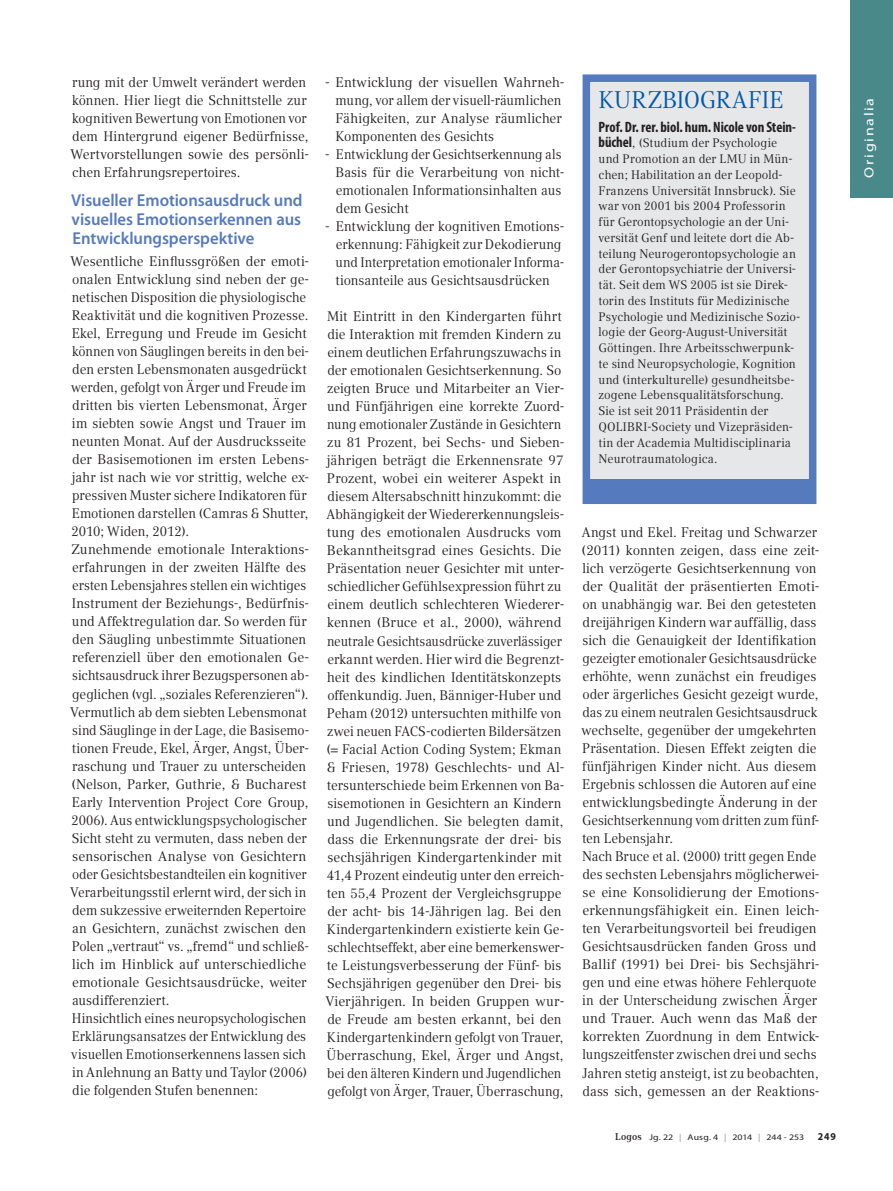
<style>
.page{position:relative;width:893px;height:1191px;background:#fff}
.page>*{position:absolute;margin:0;border:0;box-sizing:border-box;transform-origin:0 0}
.t1{font:24px "Compatil Text LT Pro";letter-spacing:.01em;color:#015aaa;scale:.96 1}
.t2{font:600 17.25px/18.8px "Myriad Pro";letter-spacing:-.005em;color:#557bbe;text-align:justify}
.t3{font:700 condensed 15px "Myriad Pro";letter-spacing:-.005em;color:#231f20}
.t4{font:13.8px/18px "Compatil Text LT Pro";letter-spacing:-.005em;color:#231f20}
.t5{font:13.8px/18px "Compatil Text LT Pro";letter-spacing:-.005em;color:#231f20;scale:.96 1}
.t6{font:13.8px/18px "Compatil Text LT Pro";letter-spacing:-.005em;color:#231f20;scale:.94 1}
.t7{font:13.2px "Myriad Pro";letter-spacing:.105em;color:#fff;scale:1.21 1}
.t8{font:12.3px/15.8px "Compatil Text LT Pro";letter-spacing:.005em;color:#231f20}
.t9{font:700 10.5px "Myriad Pro";color:#231f20;scale:.94 1}
.t10{font:8.4px "Myriad Pro";letter-spacing:.01em;color:#231f20;scale:1.18 1}
.s1{font-family:"Myriad Pro";font-weight:700;font-stretch:condensed;font-size:15px}
.s2{font-family:"Compatil Text LT Pro";font-weight:700;font-size:9.75px}
.s3{color:#939598}
</style>
<div class="page">
<div style="left:850px;top:0;width:43px;height:198px;background:#498989"></div>
<div style="left:586px;top:78px;width:227px;height:422px;background:#e6e7e9"></div>
<div style="left:583px;top:74px;width:233px;height:430px;border:8px solid #557bbe"></div>
<div style="left:589px;top:479px;width:220px;height:19px;background:#557bbe"></div>
<p class="t5" style="left:71px;top:73px;width:250px">rung mit der Umwelt verändert werden können. Hier liegt die Schnittstelle zur kognitiven Bewertung von Emotionen vor dem Hintergrund eigener Bedürfnisse, Wertvorstellungen sowie des persönli&shy;chen Erfahrungsrepertoires.</p>
<p class="t2" style="left:71px;top:191px;width:233px">Visueller Emotionsausdruck und visuelles Emotionserkennen aus Entwicklungsperspektive</p>
<p class="t4" style="left:70px;top:252px;width:241px">Wesentliche Einflussgrößen der emoti&shy;onalen Entwicklung sind neben der ge&shy;netischen Disposition die physiologische Reaktivität und die kognitiven Prozesse.<br>Ekel, Erregung und Freude im Gesicht können von Säuglingen bereits in den bei&shy;den ersten Lebensmonaten ausgedrückt werden, gefolgt von Ärger und Freude im dritten bis vierten Lebensmonat, Ärger im siebten sowie Angst und Trauer im neunten Monat. Auf der Ausdrucksseite der Basisemotionen im ersten Lebens&shy;jahr ist nach wie vor strittig, welche ex&shy;pressiven Muster sichere Indikatoren für Emotionen darstellen (Camras &amp; Shutter, 2010; Widen, 2012).<br>Zunehmende emotionale Interaktions&shy;erfahrungen in der zweiten Hälfte des ersten Lebensjahres stellen ein wichtiges Instrument der Beziehungs-, Bedürfnis&shy;und Affektregulation dar. So werden für den Säugling unbestimmte Situationen referenziell über den emotionalen Ge&shy;sichtsausdruck ihrer Bezugspersonen ab&shy;geglichen (vgl. „soziales Referenzieren“).<br>Vermutlich ab dem siebten Lebensmonat sind Säuglinge in der Lage, die Basisemo&shy;tionen Freude, Ekel, Ärger, Angst, Über&shy;raschung und Trauer zu unterscheiden (Nelson, Parker, Guthrie, &amp; Bucharest Early Intervention Project Core Group, 2006). Aus entwicklungspsychologischer Sicht steht zu vermuten, dass neben der sensorischen Analyse von Gesichtern oder Gesichtsbestandteilen ein kognitiver Verarbeitungsstil erlernt wird, der sich in dem sukzessive erweiternden Repertoire an Gesichtern, zunächst zwischen den Polen „vertraut“ vs. „fremd“ und schließ&shy;lich im Hinblick auf unterschiedliche emotionale Gesichtsausdrücke, weiter ausdifferenziert.<br>Hinsichtlich eines neuropsychologischen Erklärungsansatzes der Entwicklung des visuellen Emotionserkennens lassen sich in Anlehnung an Batty und Taylor (2006) die folgenden Stufen benennen:</p>
<p class="t4" style="left:335px;top:73px;width:230px;text-indent:-10px">- Entwicklung der visuellen Wahrneh&shy;mung, vor allem der visuell-räumlichen Fähigkeiten, zur Analyse räumlicher Komponenten des Gesichts</p>
<p class="t6" style="left:335px;top:145px;width:245px;text-indent:-10px">- Entwicklung der Gesichtserkennung als<br>Basis für die Verarbeitung von nicht&shy;emotionalen Informationsinhalten aus dem Gesicht</p>
<p class="t5" style="left:335px;top:217px;width:240px;text-indent:-10px">- Entwicklung der kognitiven Emotions&shy;erkennung: Fähigkeit zur Dekodierung und Interpretation emotionaler Informa&shy;tionsanteile aus Gesichtsausdrücken</p>
<p class="t4" style="left:325px;top:307px;width:241px">Mit Eintritt in den Kindergarten führt die Interaktion mit fremden Kindern zu einem deutlichen Erfahrungszuwachs in der emotionalen Gesichtserkennung. So zeigten Bruce und Mitarbeiter an Vier&shy;und Fünfjährigen eine korrekte Zuord&shy;nung emotionaler Zustände in Gesichtern zu 81 Prozent, bei Sechs- und Sieben&shy;jährigen beträgt die Erkennensrate 97<br>Prozent, wobei ein weiterer Aspekt in diesem Altersabschnitt hinzukommt: die Abhängigkeit der Wiedererkennungsleis&shy;tung des emotionalen Ausdrucks vom Bekanntheitsgrad eines Gesichts. Die Präsentation neuer Gesichter mit unter&shy;schiedlicher Gefühlsexpression führt zu einem deutlich schlechteren Wiederer&shy;kennen (Bruce et al., 2000), während neutrale Gesichtsausdrücke zuverlässiger erkannt werden. Hier wird die Begrenzt&shy;heit des kindlichen Identitätskonzepts offenkundig. Juen, Bänniger-Huber und Peham (2012) untersuchten mithilfe von zwei neuen FACS-codierten Bildersätzen (= Facial Action Coding System; Ekman &amp; Friesen, 1978) Geschlechts- und Al&shy;tersunterschiede beim Erkennen von Ba&shy;sisemotionen in Gesichtern an Kindern und Jugendlichen. Sie belegten damit, dass die Erkennungsrate der drei- bis sechsjährigen Kindergartenkinder mit 41,4 Prozent eindeutig unter den erreich&shy;ten 55,4 Prozent der Vergleichsgruppe der acht- bis 14-Jährigen lag. Bei den Kindergartenkindern existierte kein Ge&shy;schlechtseffekt, aber eine bemerkenswer&shy;te Leistungsverbesserung der Fünf- bis Sechsjährigen gegenüber den Drei- bis Vierjährigen. In beiden Gruppen wur&shy;de Freude am besten erkannt, bei den Kindergartenkindern gefolgt von Trauer, Überraschung, Ekel, Ärger und Angst, bei den älteren Kindern und Jugendlichen gefolgt von Ärger, Trauer, Überraschung,</p>
<h1 class="t1" style="left:599px;top:86px;width:194px">KURZBIOGRAFIE</h1>
<p class="t3" style="left:599px;top:117px;width:199px">Prof. Dr. rer. biol. hum. Nicole von Stein-</p>
<p class="t8" style="left:599px;top:135px;width:203px"><span class="s1">büchel</span>, (Studium der Psychologie und Promotion an der LMU in Mün&shy;chen; Habilitation an der Leopold-Franzens Universität Innsbruck). Sie war von 2001 bis 2004 Professorin für Gerontopsychologie an der Uni&shy;versität Genf und leitete dort die Ab&shy;teilung Neurogerontopsychologie an der Gerontopsychiatrie der Universi&shy;tät. Seit dem WS 2005 ist sie Direk&shy;torin des Instituts für Medizinische Psychologie und Medizinische Sozio&shy;logie der Georg-August-Universität Göttingen. Ihre Arbeitsschwerpunk&shy;te sind Neuropsychologie, Kognition und (interkulturelle) gesundheitsbe&shy;zogene Lebensqualitätsforschung.<br>Sie ist seit 2011 Präsidentin der QOLIBRI-Society und Vizepräsiden&shy;tin der Academia Multidisciplinaria Neurotraumatologica.</p>
<p class="t5" style="left:582px;top:523px;width:249px">Angst und Ekel. Freitag und Schwarzer (2011) konnten zeigen, dass eine zeit&shy;lich verzögerte Gesichtserkennung von der Qualität der präsentierten Emoti&shy;on unabhängig war. Bei den getesteten dreijährigen Kindern war auffällig, dass sich die Genauigkeit der Identifikation gezeigter emotionaler Gesichtsausdrücke erhöhte, wenn zunächst ein freudiges oder ärgerliches Gesicht gezeigt wurde, das zu einem neutralen Gesichtsausdruck wechselte, gegenüber der umgekehrten Präsentation. Diesen Effekt zeigten die fünfjährigen Kinder nicht. Aus diesem Ergebnis schlossen die Autoren auf eine entwicklungsbedingte Änderung in der Gesichtserkennung vom dritten zum fünf&shy;ten Lebensjahr.<br>Nach Bruce et al. (2000) tritt gegen Ende des sechsten Lebensjahrs möglicherwei&shy;se eine Konsolidierung der Emotions&shy;erkennungsfähigkeit ein. Einen leich&shy;ten Verarbeitungsvorteil bei freudigen Gesichtsausdrücken fanden Gross und Ballif (1991) bei Drei- bis Sechsjähri&shy;gen und eine etwas höhere Fehlerquote in der Unterscheidung zwischen Ärger und Trauer. Auch wenn das Maß der korrekten Zuordnung in dem Entwick&shy;lungszeitfenster zwischen drei und sechs Jahren stetig ansteigt, ist zu beobachten, dass sich, gemessen an der Reaktions-</p>
<p class="t10" style="left:615px;top:1132px;width:162px"><span class="s2">Logos</span> Jg. 22 <span class="s3">|</span> Ausg. 4 <span class="s3">|</span> 2014 <span class="s3">|</span> 244 - 253</p>
<p class="t9" style="left:818px;top:1129px;width:21px">249</p>
<p class="t7" style="left:861px;top:178px;width:67px;rotate:-90deg">Originalia</p>
</div>
